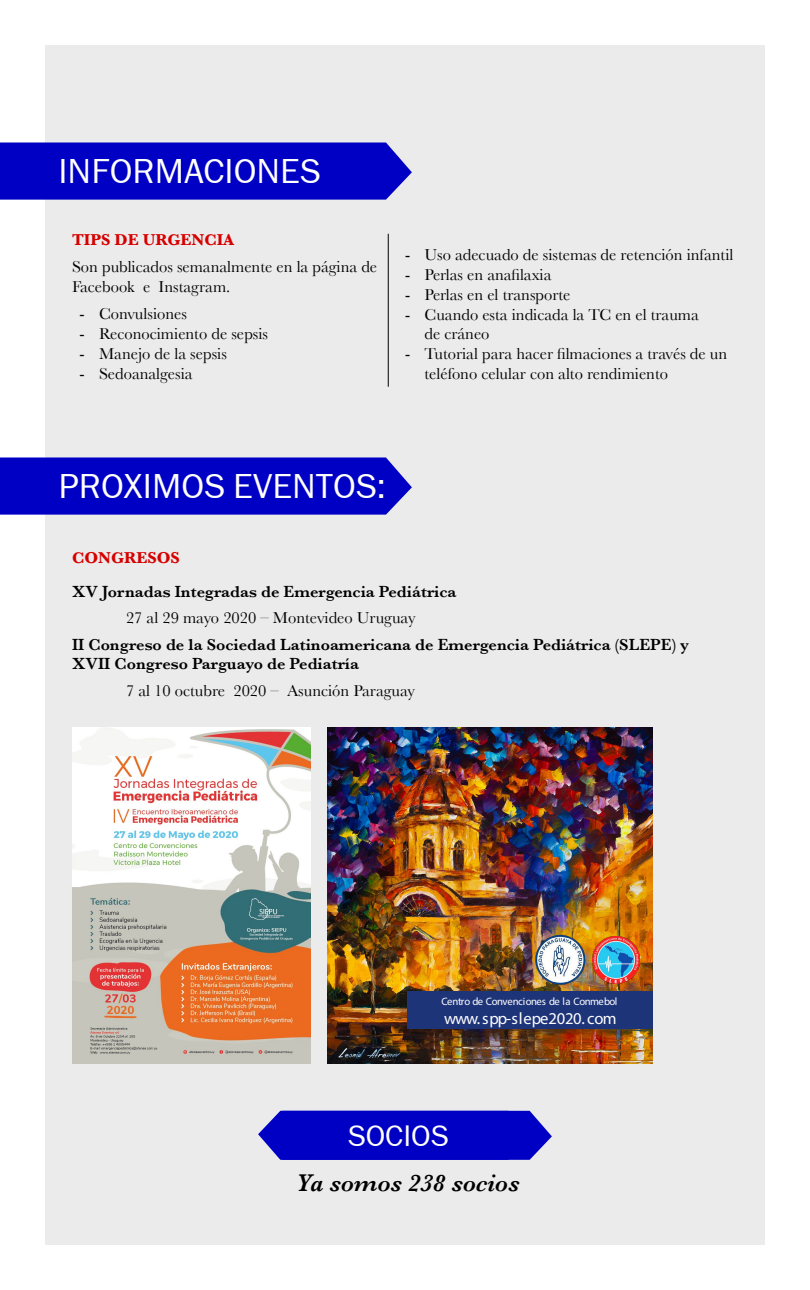
<style>
.page{position:relative;width:810px;height:1290px;background:#fff}
.page>*{position:absolute;margin:0;border:0;box-sizing:border-box;transform-origin:0 0}
.t1{font:34.88px "Franklin Gothic Book C";color:#fff}
.t2{font:29.92px "Franklin Gothic Book C";color:#fff}
.t3{font:italic 600 24.75px "Baskerville";color:#000}
.t4{font:16.58px "Myriad Pro";letter-spacing:-.015em;color:#fefefe}
.t5{font:16.5px/19.8px "Baskerville";color:#000}
.t6{font:600 16.5px/19px "Baskerville";color:#000}
.t7{font:700 16.5px "Baskerville";color:#d70000}
.t8{font:10.73px "Myriad Pro";letter-spacing:-.05em;color:#fefefe}
</style>
<div class="page">
<div style="left:45px;top:45px;width:720px;height:1200px;background:#ebebeb"></div>
<div style="left:0;top:458px;width:412px;height:57px;background:#0000c5"></div>
<img style="left:72px;top:728px;width:238px;height:336px">
<img style="left:328px;top:728px;width:325px;height:336px">
<div style="left:407px;top:991px;width:246px;height:38px;background:#1e3479"></div>
<img style="left:592px;top:936px;width:48px;height:47px">
<img style="left:534px;top:934px;width:52px;height:52px">
<div style="left:0;top:142px;width:412px;height:58px;background:#0000c5"></div>
<hr style="left:388px;top:234px;width:1px;height:153px;background:#000">
<svg style="left:258px;top:1111px;width:294px;height:49px;background:#1212c7"></svg>
<h1 class="t1" style="left:58px;top:152px;width:21px">INFORMACIONES</h1>
<p class="t7" style="left:72px;top:230px;width:163px">TIPS DE URGENCIA</p>
<p class="t5" style="left:72px;top:257px;width:307px">Son publicados semanalmente en la página de<br>Facebook e Instagram.</p>
<p class="t5" style="left:80px;top:304px;width:109px">- Convulsiones</p>
<p class="t5" style="left:80px;top:324px;width:190px">- Reconocimiento de sepsis</p>
<p class="t5" style="left:80px;top:343px;width:149px">- Manejo de la sepsis</p>
<p class="t5" style="left:80px;top:363px;width:115px">- Sedoanalgesia</p>
<p class="t5" style="left:405px;top:245px;width:330px">- Uso adecuado de sistemas de retención infantil</p>
<p class="t5" style="left:405px;top:265px;width:148px">- Perlas en anafilaxia</p>
<p class="t5" style="left:405px;top:284px;width:167px">- Perlas en el transporte</p>
<p class="t5" style="left:425px;top:304px;width:276px;text-indent:-20px">- Cuando esta indicada la TC en el trauma de cráneo</p>
<p class="t5" style="left:425px;top:344px;width:304px;text-indent:-20px">- Tutorial para hacer filmaciones a través de un teléfono celular con alto rendimiento</p>
<h1 class="t1" style="left:58px;top:467px;width:329px">PROXIMOS EVENTOS:</h1>
<p class="t7" style="left:72px;top:548px;width:109px">CONGRESOS</p>
<p class="t6" style="left:72px;top:582px;width:386px">XV Jornadas Integradas de Emergencia Pediátrica</p>
<p class="t5" style="left:126px;top:608px;width:291px">27 al 29 mayo 2020 – Montevideo Uruguay</p>
<p class="t6" style="left:72px;top:635px;width:619px">II Congreso de la Sociedad Latinoamericana de Emergencia Pediátrica (SLEPE) y<br>XVII Congreso Parguayo de Pediatría</p>
<p class="t5" style="left:126px;top:681px;width:291px">7 al 10 octubre 2020 – Asunción Paraguay</p>
<p class="t8" style="left:441px;top:995px;width:177px">Centro de Convenciones de la Conmebol</p>
<p class="t4" style="left:444px;top:1008px;width:174px">www. spp-slepe2020. com</p>
<h2 class="t2" style="left:348px;top:1119px;width:102px">SOCIOS</h2>
<h3 class="t3" style="left:296px;top:1168px;width:225px">Ya somos 238 socios</h3>
</div>
